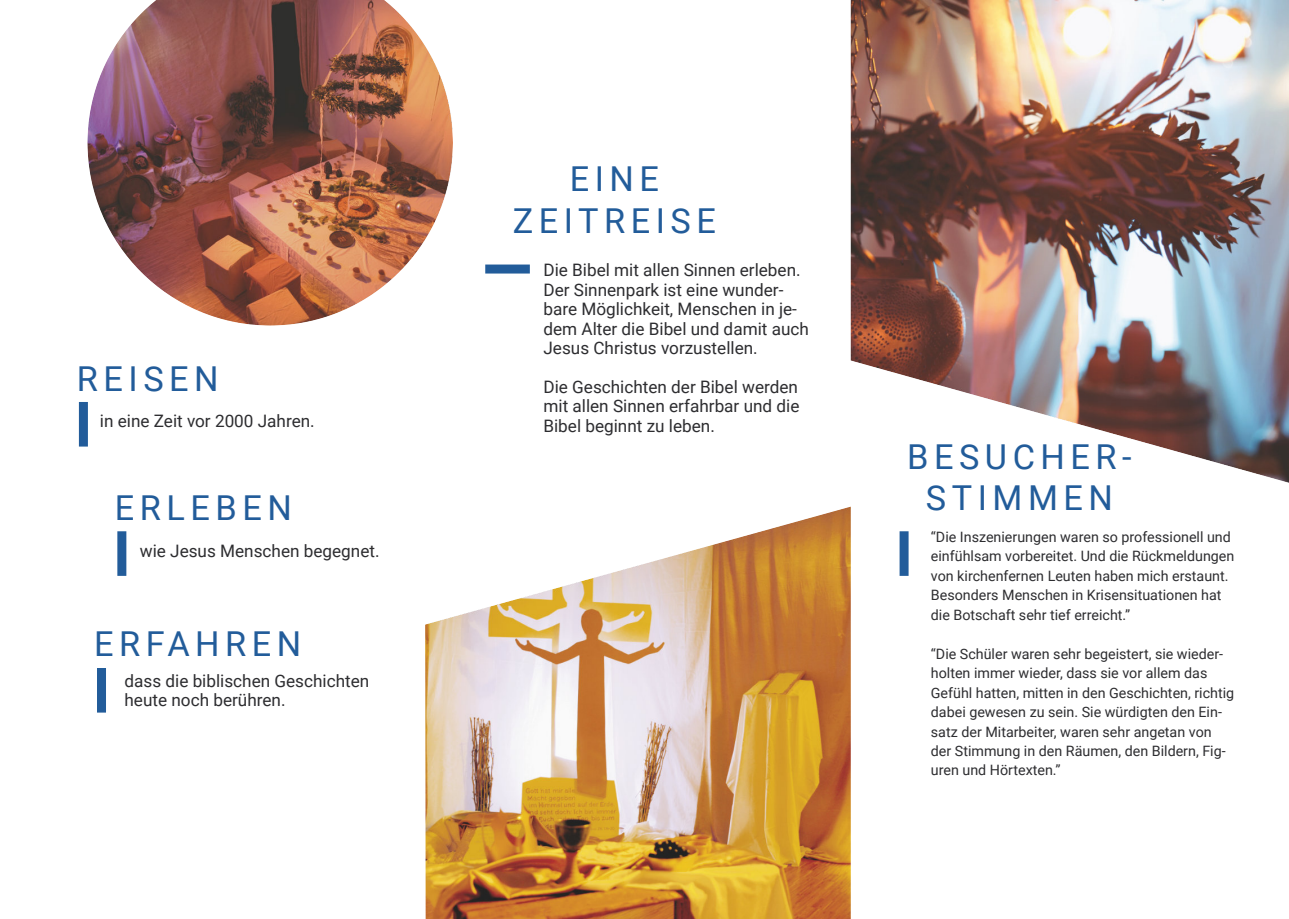
<style>
.page{position:relative;width:1289px;height:919px;background:#fff}
.page>*{position:absolute;margin:0;border:0;box-sizing:border-box;transform-origin:0 0}
.t1{font:34.35px/41.1px "Roboto";letter-spacing:.16em;color:#225c9a;text-align:center}
.t2{font:17.1px/19.5px "Roboto";color:#2d2d30}
.t3{font:14.25px/19.5px "Roboto";color:#2d2d30}
</style>
<div class="page">
<div style="left:899px;top:531px;width:9px;height:45px;background:#225c9a"></div>
<div style="left:79px;top:402px;width:9px;height:44px;background:#225c9a"></div>
<div style="left:117px;top:531px;width:9px;height:45px;background:#225c9a"></div>
<div style="left:97px;top:668px;width:9px;height:44px;background:#225c9a"></div>
<div style="left:485px;top:264px;width:45px;height:9px;background:#225c9a"></div>
<img style="left:850px;top:0;width:438px;height:483px">
<img style="left:425px;top:507px;width:425px;height:411px">
<img style="left:87px;top:0;width:366px;height:325px">
<h1 class="t1" style="left:77px;top:362px;width:143px">REISEN</h1>
<p class="t2" style="left:100px;top:413px;width:216px">in eine Zeit vor 2000 Jahren.</p>
<h1 class="t1" style="left:115px;top:491px;width:178px">ERLEBEN</h1>
<p class="t2" style="left:140px;top:542px;width:241px">wie Jesus Menschen begegnet.</p>
<h1 class="t1" style="left:94px;top:627px;width:209px">ERFAHREN</h1>
<p class="t2" style="left:124px;top:673px;width:246px">dass die biblischen Geschichten heute noch berühren.</p>
<h1 class="t1" style="left:513px;top:162px;width:205px">EINE<br>ZEITREISE</h1>
<p class="t2" style="left:543px;top:262px;width:267px">Die Bibel mit allen Sinnen erleben.<br>Der Sinnenpark ist eine wunder‐ bare Möglichkeit, Menschen in je‐ dem Alter die Bibel und damit auch Jesus Christus vorzustellen.</p>
<p class="t2" style="left:543px;top:379px;width:257px;text-align:justify">Die Geschichten der Bibel werden mit allen Sinnen erfahrbar und die Bibel beginnt zu leben.</p>
<h1 class="t1" style="left:907px;top:439px;width:226px">BESUCHER‐<br>STIMMEN</h1>
<p class="t3" style="left:930px;top:528px;width:305px">“Die Inszenierungen waren so professionell und einfühlsam vorbereitet. Und die Rückmeldungen von kirchenfernen Leuten haben mich erstaunt.<br>Besonders Menschen in Krisensituationen hat die Botschaft sehr tief erreicht.”</p>
<p class="t3" style="left:930px;top:645px;width:305px">“Die Schüler waren sehr begeistert, sie wieder‐ holten immer wieder, dass sie vor allem das Gefühl hatten, mitten in den Geschichten, richtig dabei gewesen zu sein. Sie würdigten den Ein‐ satz der Mitarbeiter, waren sehr angetan von der Stimmung in den Räumen, den Bildern, Fig‐ uren und Hörtexten.”</p>
</div>
